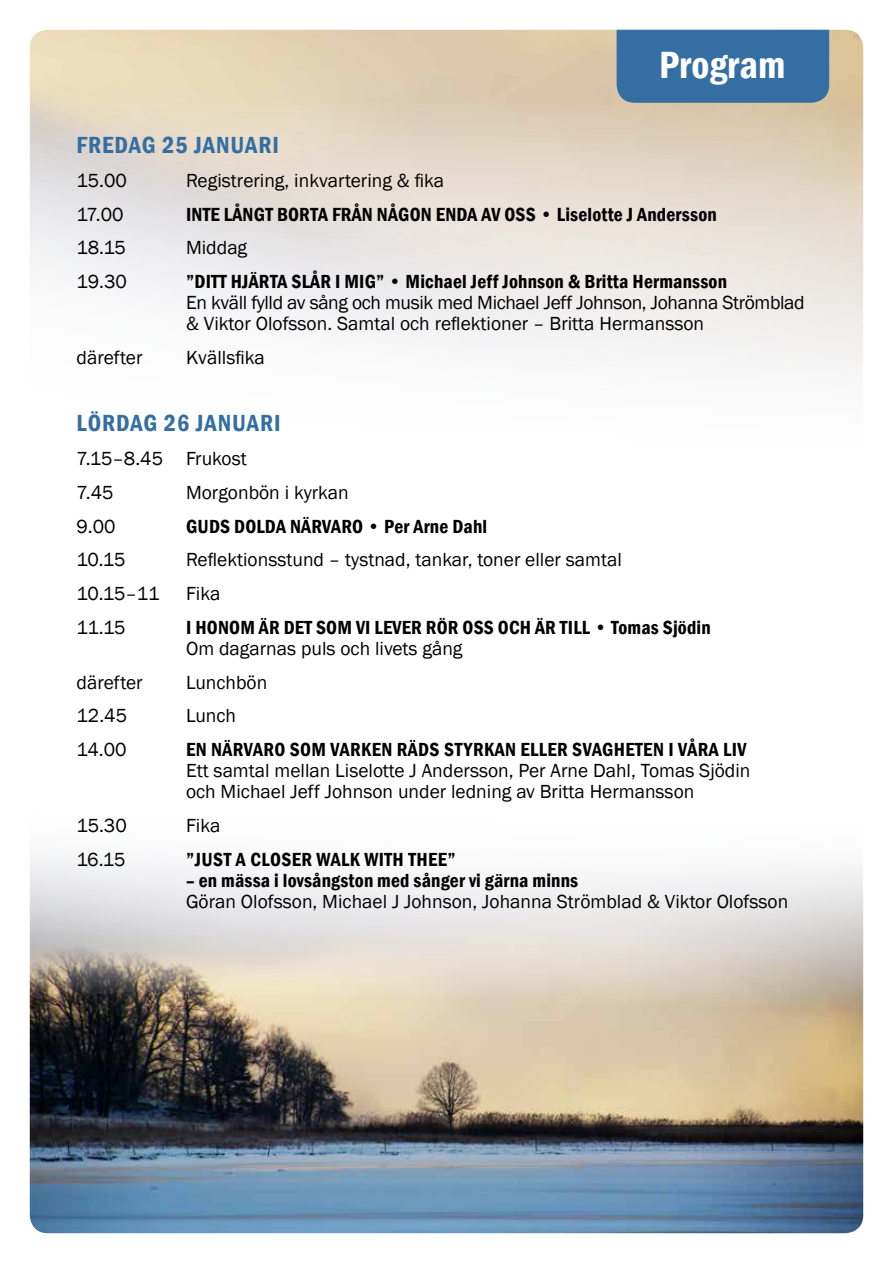
<style>
.page{position:relative;width:893px;height:1263px;background:#fff}
.page>*{position:absolute;margin:0;border:0;box-sizing:border-box;transform-origin:0 0}
.t1{font:600 condensed 39px "Franklin Gothic";color:#fff}
.t2{font:600 condensed 24px "Franklin Gothic";letter-spacing:.04em;color:#346ea2}
.t3{font:19.5px/33.8px "Franklin Gothic";color:#000}
.t4{font:600 condensed 19.5px "Franklin Gothic";letter-spacing:.01em;color:#000}
.t5{font:19.5px/21px "Franklin Gothic";letter-spacing:-.02em;color:#000}
</style>
<div class="page">
<img style="left:30px;top:856px;width:833px;height:377px">
<div style="left:617px;top:30px;width:212px;height:73px;background:#346ea2"></div>
<h1 class="t1" style="left:659px;top:39px;width:128px">Program</h1>
<p class="t2" style="left:77px;top:129px;width:204px">FREDAG 25 JANUARI</p>
<p class="t3" style="left:77px;top:164px;width:52px">15.00</p>
<p class="t3" style="left:186px;top:164px;width:259px">Registrering, inkvartering &amp; fika</p>
<p class="t3" style="left:77px;top:198px;width:49px">17.00</p>
<p class="t4" style="left:186px;top:201px;width:532px">INTE LÅNGT BORTA FRÅN NÅGON ENDA AV OSS • Liselotte J Andersson</p>
<p class="t3" style="left:77px;top:231px;width:51px">18.15</p>
<p class="t3" style="left:186px;top:231px;width:63px">Middag</p>
<p class="t3" style="left:77px;top:265px;width:52px">19.30</p>
<p class="t4" style="left:186px;top:269px;width:542px">”DITT HJÄRTA SLÅR I MIG” • Michael Jeff Johnson &amp; Britta Hermansson</p>
<p class="t5" style="left:186px;top:292px;width:620px">En kväll fylld av sång och musik med Michael Jeff Johnson, Johanna Strömblad &amp; Viktor Olofsson. Samtal och reflektioner – Britta Hermansson</p>
<p class="t3" style="left:77px;top:341px;width:68px">därefter</p>
<p class="t3" style="left:186px;top:341px;width:80px">Kvällsfika</p>
<p class="t2" style="left:77px;top:407px;width:206px">LÖRDAG 26 JANUARI</p>
<p class="t3" style="left:77px;top:442px;width:172px">7.15–8.45 Frukost<br>7.45</p>
<p class="t3" style="left:186px;top:476px;width:164px">Morgonbön i kyrkan</p>
<p class="t3" style="left:77px;top:510px;width:41px">9.00</p>
<p class="t4" style="left:186px;top:513px;width:303px">GUDS DOLDA NÄRVARO • Per Arne Dahl</p>
<p class="t3" style="left:77px;top:543px;width:50px">10.15</p>
<p class="t3" style="left:186px;top:543px;width:437px">Reflektionsstund – tystnad, tankar, toner eller samtal</p>
<p class="t3" style="left:77px;top:577px;width:84px">10.15–11</p>
<p class="t3" style="left:186px;top:577px;width:36px">Fika</p>
<p class="t3" style="left:77px;top:611px;width:51px">11.15</p>
<p class="t4" style="left:186px;top:614px;width:526px">I HONOM ÄR DET SOM VI LEVER RÖR OSS OCH ÄR TILL • Tomas Sjödin</p>
<p class="t3" style="left:186px;top:632px;width:278px">Om dagarnas puls och livets gång</p>
<p class="t3" style="left:77px;top:666px;width:68px">därefter</p>
<p class="t3" style="left:186px;top:666px;width:83px">Lunchbön</p>
<p class="t3" style="left:77px;top:699px;width:52px">12.45</p>
<p class="t3" style="left:186px;top:699px;width:52px">Lunch</p>
<p class="t3" style="left:77px;top:733px;width:51px">14.00</p>
<p class="t4" style="left:186px;top:737px;width:562px">EN NÄRVARO SOM VARKEN RÄDS STYRKAN ELLER SVAGHETEN I VÅRA LIV</p>
<p class="t3" style="left:186px;top:761px;width:566px;line-height:21px">Ett samtal mellan Liselotte J Andersson, Per Arne Dahl, Tomas Sjödin och Michael Jeff Johnson under ledning av Britta Hermansson</p>
<p class="t3" style="left:77px;top:809px;width:52px">15.30</p>
<p class="t3" style="left:186px;top:809px;width:36px">Fika</p>
<p class="t3" style="left:77px;top:843px;width:50px">16.15</p>
<p class="t4" style="left:186px;top:846px;width:271px">”JUST A CLOSER WALK WITH THEE”</p>
<p class="t4" style="left:186px;top:867px;width:394px">– en mässa i lovsångston med sånger vi gärna minns</p>
<p class="t3" style="left:186px;top:885px;width:604px">Göran Olofsson, Michael J Johnson, Johanna Strömblad &amp; Viktor Olofsson</p>
</div>
